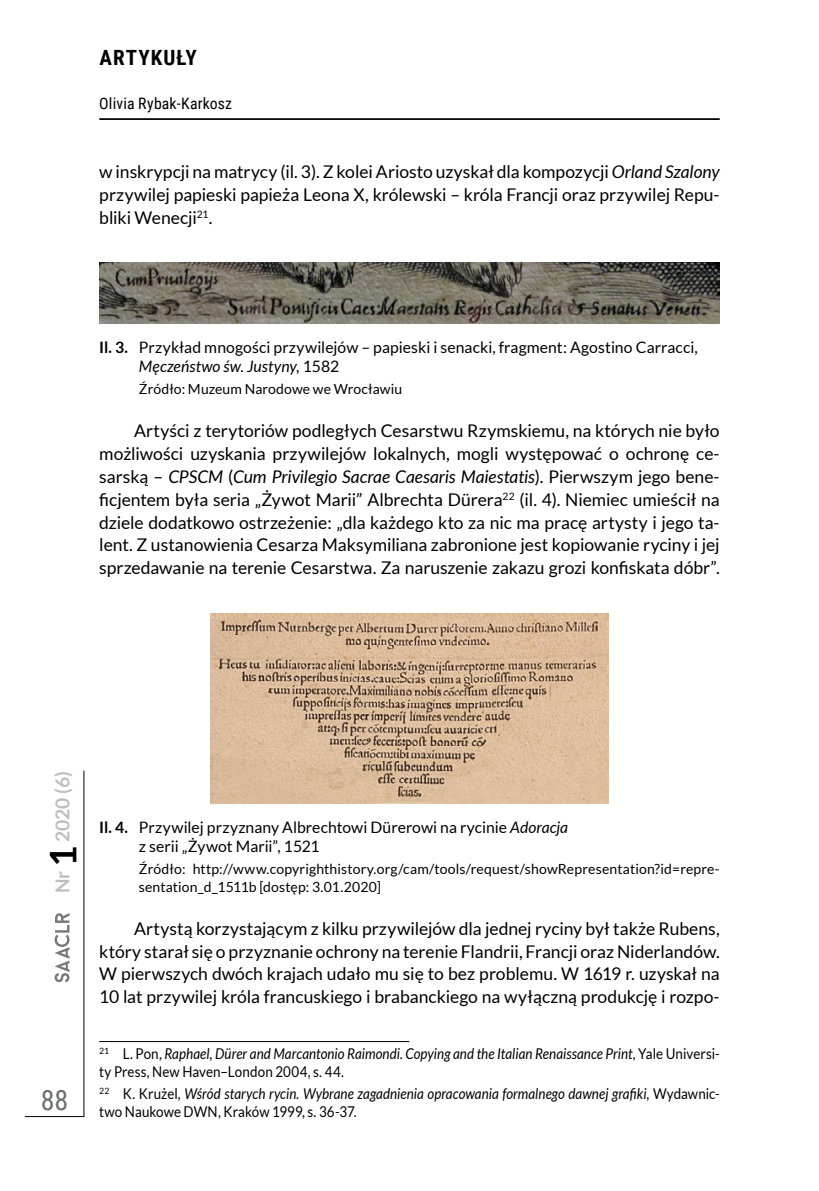
<style>
.page{position:relative;width:819px;height:1191px;background:#fff}
.page>*{position:absolute;margin:0;border:0;box-sizing:border-box;transform-origin:0 0}
.t1{font:28px "Roboto Condensed";color:#6d6e71}
.t2{font:700 21px "Roboto Condensed";letter-spacing:.045em;color:#000}
.t3{font:700 19.25px "Lato";color:#bcbec0}
.t4{font:17.5px/22.9px "Lato";color:#000;text-align:justify}
.t5{font:15.75px/19.2px "Lato";letter-spacing:.005em;color:#000}
.t6{font:15.75px "Roboto Condensed";letter-spacing:.01em;color:#000}
.t7{font:italic 14.88px/17.5px "Lato";letter-spacing:.005em;color:#000;scale:.9 1}
.t8{font:14px/17.5px "Lato";letter-spacing:.01em;color:#000}
.s1{font-style:italic}
.s2{font-weight:700}
.s3{font-size:36.75px;color:#000}
.s4{font-style:normal}
</style>
<div class="page">
<hr style="left:99px;top:118px;width:620px;height:2px;background:#000">
<hr style="left:83px;top:770px;width:1px;height:346px;background:#000">
<hr style="left:25px;top:1116px;width:59px;height:1px;background:#000">
<svg style="left:55px;top:913px;width:14px;height:69px"></svg>
<img style="left:99px;top:262px;width:620px;height:61px">
<img style="left:211px;top:613px;width:397px;height:190px">
<hr style="left:99px;top:1041px;width:310px;height:1px;background:#000">
<p class="t2" style="left:100px;top:43px;width:99px">ARTYKUŁY</p>
<p class="t6" style="left:99px;top:93px;width:134px">Olivia Rybak-Karkosz</p>
<p class="t4" style="left:99px;top:160px;width:622px">w inskrypcji na matrycy (il. 3). Z kolei Ariosto uzyskał dla kompozycji <span class="s1">Orland Szalony </span>przywilej papieski papieża Leona X, królewski – króla Francji oraz przywilej Repu&shy;bliki Wenecji<sup>21</sup>.</p>
<p class="t5" style="left:139px;top:337px;width:560px;text-indent:-40px"><span class="s2">Il. 3.</span> Przykład mnogości przywilejów – papieski i senacki, fragment: Agostino Carracci,<br><span class="s1">Męczeństwo św. Justyny</span>, 1582</p>
<p class="t8" style="left:139px;top:380px;width:265px">Źródło: Muzeum Narodowe we Wrocławiu</p>
<p class="t4" style="left:99px;top:419px;width:622px;text-indent:35px">Artyści z terytoriów podległych Cesarstwu Rzymskiemu, na których nie było możliwości uzyskania przywilejów lokalnych, mogli występować o ochronę ce&shy;sarską – <span class="s1">CPSCM</span> (<span class="s1">Cum Privilegio Sacrae Caesaris Maiestatis</span>). Pierwszym jego bene&shy;ficjentem była seria „Żywot Marii” Albrechta Dürera<sup>22</sup> (il. 4). Niemiec umieścił na dziele dodatkowo ostrzeżenie: „dla każdego kto za nic ma pracę artysty i jego ta&shy;lent. Z ustanowienia Cesarza Maksymiliana zabronione jest kopiowanie ryciny i jej sprzedawanie na terenie Cesarstwa. Za naruszenie zakazu grozi konfiskata dóbr”.</p>
<p class="t3" style="left:51px;top:893px;width:124px;rotate:-90deg">Nr <span class="s3">1</span> 2020 (6)</p>
<h1 class="t1" style="left:41px;top:1080px;width:29px">88</h1>
<p class="t5" style="left:139px;top:817px;width:431px;text-indent:-40px"><span class="s2">Il. 4.</span> Przywilej przyznany Albrechtowi Dürerowi na rycinie <span class="s1">Adoracja </span>z serii „Żywot Marii”, 1521</p>
<p class="t8" style="left:139px;top:860px;width:582px">Źródło: http://www.copyrighthistory.org/cam/tools/request/showRepresentation?id=repre&shy;sentation_d_1511b [dostęp: 3.01.2020]</p>
<p class="t4" style="left:99px;top:916px;width:622px;text-indent:35px">Artystą korzystającym z kilku przywilejów dla jednej ryciny był także Rubens, który starał się o przyznanie ochrony na terenie Flandrii, Francji oraz Niderlandów.<br>W pierwszych dwóch krajach udało mu się to bez problemu. W 1619 r. uzyskał na 10 lat przywilej króla francuskiego i brabanckiego na wyłączną produkcję i rozpo-</p>
<p class="t7" style="left:99px;top:1045px;width:690px"><sup>21</sup> <span class="s4">L. Pon,</span> Raphael, Dürer and Marcantonio Raimondi. Copying and the Italian Renaissance Print<span class="s4">, Yale Universi&shy;ty Press, New Haven–London 2004, s. 44.</span></p>
<p class="t7" style="left:99px;top:1085px;width:690px"><sup>22</sup> <span class="s4">K. Krużel,</span> Wśród starych rycin. Wybrane zagadnienia opracowania formalnego dawnej grafiki<span class="s4">, Wydawnic&shy;two Naukowe DWN, Kraków 1999, s. 36-37.</span></p>
</div>
